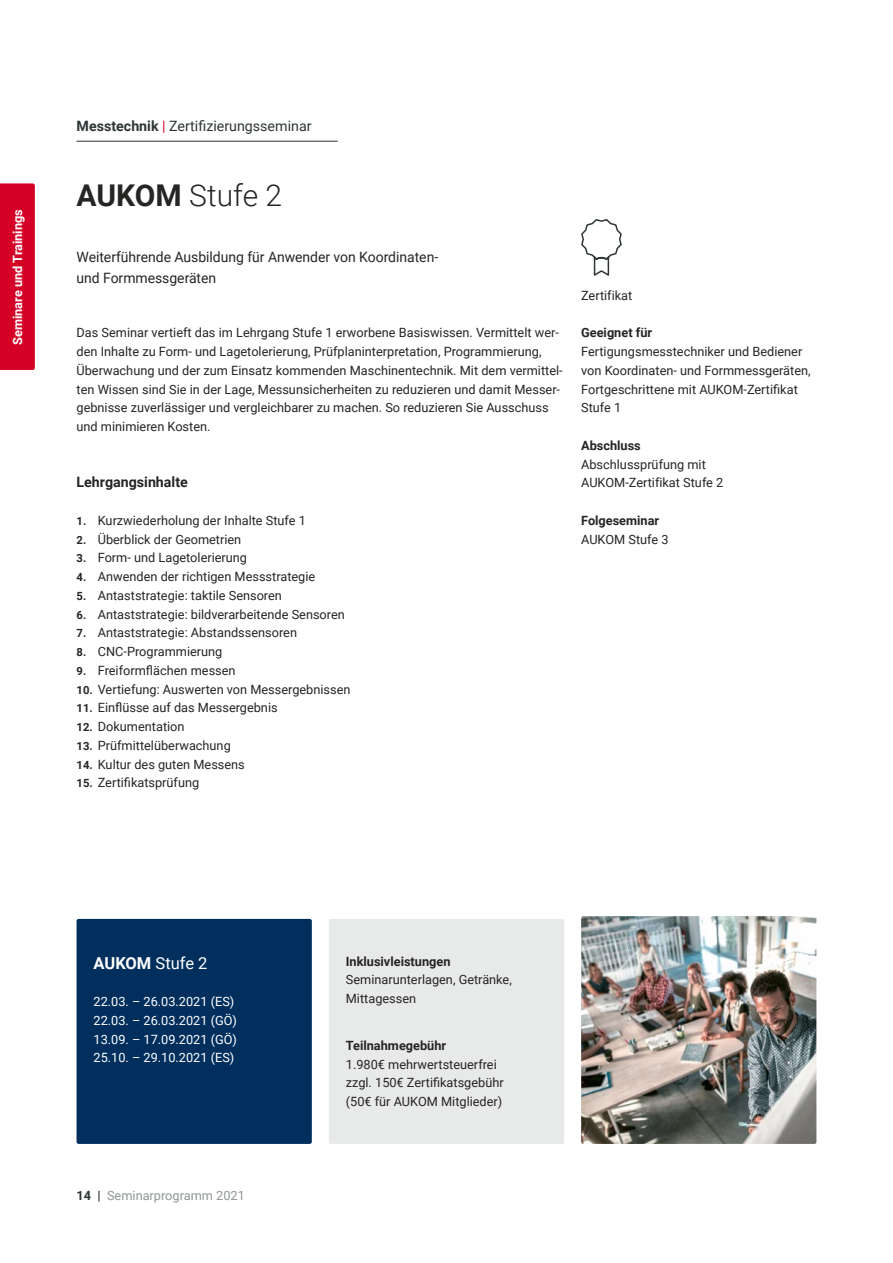
<style>
.page{position:relative;width:893px;height:1263px;background:#fff}
.page>*{position:absolute;margin:0;border:0;box-sizing:border-box;transform-origin:0 0}
.t1{font:300 30px "Roboto";color:#252523}
.Contentfinder_H1_whi{font:16.5px "Roboto";color:#fff}
.Einleitung_black_9_5{font:14.25px/21px "Roboto";color:#252523}
.Dachzeile_9_5pt{font:14.25px "Roboto";color:#2e3536}
.Einleitung_Black_Bol{font:700 14.25px "Roboto";color:#252523}
.Fließtext{font:12.75px/18.8px "Roboto";color:#252523}
.Contentfinder_Fließt{font:12.75px/18.8px "Roboto";color:#252523}
.Einleitung_Black_Bol-2{font:12.75px/18.8px "Roboto";color:#252523}
.Contentfinder_Fließt-2{font:12.75px "Roboto";color:#fff}
.Contentfinder_Fließt-3{font:700 12.75px "Roboto";color:#252523}
.Fließtext_Bold{font:700 12.75px "Roboto";color:#252523}
.t2{font:12.75px "Roboto";color:#919697}
.t3{font:700 12.75px "Roboto";color:#fff}
.s1{font-weight:700}
.s2{color:#d40026}
.s3{font-weight:700;font-size:11.25px}
.s4{font-weight:700;color:#2e3536}
</style>
<div class="page">
<div style="left:0;top:183px;width:35px;height:187px;background:#d40026"></div>
<div style="left:329px;top:919px;width:235px;height:225px;background:#e8e9e9;border-radius:2px"></div>
<hr style="left:77px;top:141px;width:261px;height:1px;background:#2e3536">
<div style="left:77px;top:919px;width:235px;height:225px;background:#002f5d;border-radius:2px"></div>
<svg style="left:581px;top:219px;width:41px;height:57px"></svg>
<img style="left:581px;top:916px;width:235px;height:228px">
<p class="t3" style="left:9px;top:345px;width:137px;rotate:-90deg">Seminare und Trainings</p>
<p class="Dachzeile_9_5pt" style="left:77px;top:116px;width:237px"><span class="s1">Messtechnik</span> <span class="s2">|</span> Zertifizierungsseminar</p>
<h2 class="t1" style="left:77px;top:174px;width:207px"><span class="s1">AUKOM</span> Stufe 2</h2>
<p class="Einleitung_black_9_5" style="left:77px;top:246px;width:363px">Weiterführende Ausbildung für Anwender von Koordinaten&shy;und Formmessgeräten</p>
<p class="Fließtext" style="left:77px;top:323px;width:488px">Das Seminar vertieft das im Lehrgang Stufe 1 erworbene Basiswissen. Vermittelt wer&shy;den Inhalte zu Form- und Lagetolerierung, Prüfplaninterpretation, Programmierung, Überwachung und der zum Einsatz kommenden Maschinentechnik. Mit dem vermittel&shy;ten Wissen sind Sie in der Lage, Messunsicherheiten zu reduzieren und damit Messer&shy;gebnisse zuverlässiger und vergleichbarer zu machen. So reduzieren Sie Ausschuss und minimieren Kosten.</p>
<p class="Einleitung_Black_Bol" style="left:77px;top:472px;width:113px">Lehrgangsinhalte</p>
<p class="Fließtext" style="left:77px;top:510px;width:231px"><span class="s3">1.</span> Kurzwiederholung der Inhalte Stufe 1</p>
<p class="Fließtext" style="left:77px;top:529px;width:166px"><span class="s3">2.</span> Überblick der Geometrien</p>
<p class="Fließtext" style="left:77px;top:548px;width:172px"><span class="s3">3.</span> Form- und Lagetolerierung</p>
<p class="Fließtext" style="left:77px;top:567px;width:240px"><span class="s3">4.</span> Anwenden der richtigen Messstrategie</p>
<p class="Fließtext" style="left:77px;top:585px;width:207px"><span class="s3">5.</span> Antaststrategie: taktile Sensoren</p>
<p class="Fließtext" style="left:77px;top:604px;width:270px"><span class="s3">6.</span> Antaststrategie: bildverarbeitende Sensoren</p>
<p class="Fließtext" style="left:77px;top:623px;width:222px"><span class="s3">7.</span> Antaststrategie: Abstandssensoren</p>
<p class="Fließtext" style="left:77px;top:642px;width:147px"><span class="s3">8.</span> CNC-Programmierung</p>
<p class="Fließtext" style="left:77px;top:660px;width:161px"><span class="s3">9.</span> Freiformflächen messen</p>
<p class="Fließtext" style="left:77px;top:679px;width:275px"><span class="s3">10.</span> Vertiefung: Auswerten von Messergebnissen</p>
<p class="Fließtext" style="left:77px;top:698px;width:203px"><span class="s3">11.</span> Einflüsse auf das Messergebnis</p>
<p class="Fließtext" style="left:77px;top:717px;width:110px"><span class="s3">12.</span> Dokumentation</p>
<p class="Fließtext" style="left:77px;top:735px;width:156px"><span class="s3">13.</span> Prüfmittelüberwachung</p>
<p class="Fließtext" style="left:77px;top:754px;width:170px"><span class="s3">14.</span> Kultur des guten Messens</p>
<p class="Fließtext" style="left:77px;top:773px;width:124px"><span class="s3">15.</span> Zertifikatsprüfung</p>
<p class="Fließtext" style="left:581px;top:285px;width:53px">Zertifikat</p>
<p class="Fließtext_Bold" style="left:581px;top:324px;width:73px">Geeignet für</p>
<p class="Einleitung_Black_Bol-2" style="left:581px;top:342px;width:231px">Fertigungsmesstechniker und Bediener von Koordinaten- und Formmessgeräten,<br>Fortgeschrittene mit AUKOM-Zertifikat<br>Stufe 1</p>
<p class="Fließtext_Bold" style="left:581px;top:436px;width:61px">Abschluss</p>
<p class="Fließtext" style="left:581px;top:454px;width:144px">Abschlussprüfung mit<br>AUKOM-Zertifikat Stufe 2</p>
<p class="Fließtext_Bold" style="left:581px;top:511px;width:80px">Folgeseminar</p>
<p class="Fließtext" style="left:581px;top:529px;width:89px">AUKOM Stufe 3</p>
<p class="Contentfinder_H1_whi" style="left:94px;top:951px;width:115px"><span class="s1">AUKOM</span> Stufe 2</p>
<p class="Contentfinder_Fließt-2" style="left:94px;top:992px;width:142px">22.03. – 26.03.2021 (ES)</p>
<p class="Contentfinder_Fließt-2" style="left:94px;top:1011px;width:145px">22.03. – 26.03.2021 (GÖ)</p>
<p class="Contentfinder_Fließt-2" style="left:94px;top:1030px;width:145px">13.09. – 17.09.2021 (GÖ)</p>
<p class="Contentfinder_Fließt-2" style="left:94px;top:1049px;width:142px">25.10. – 29.10.2021 (ES)</p>
<p class="t2" style="left:77px;top:1186px;width:170px"><span class="s4">14 |</span> Seminarprogramm 2021</p>
<p class="Contentfinder_Fließt-3" style="left:346px;top:952px;width:106px">Inklusivleistungen</p>
<p class="Contentfinder_Fließt" style="left:346px;top:970px;width:168px">Seminarunterlagen, Getränke,<br>Mittagessen</p>
<p class="Contentfinder_Fließt-3" style="left:346px;top:1036px;width:102px">Teilnahmegebühr</p>
<p class="Contentfinder_Fließt" style="left:346px;top:1054px;width:152px">1.980€ mehrwertsteuerfrei</p>
<p class="Contentfinder_Fließt" style="left:346px;top:1073px;width:159px">zzgl. 150€ Zertifikatsgebühr (50€ für AUKOM Mitglieder)</p>
</div>
